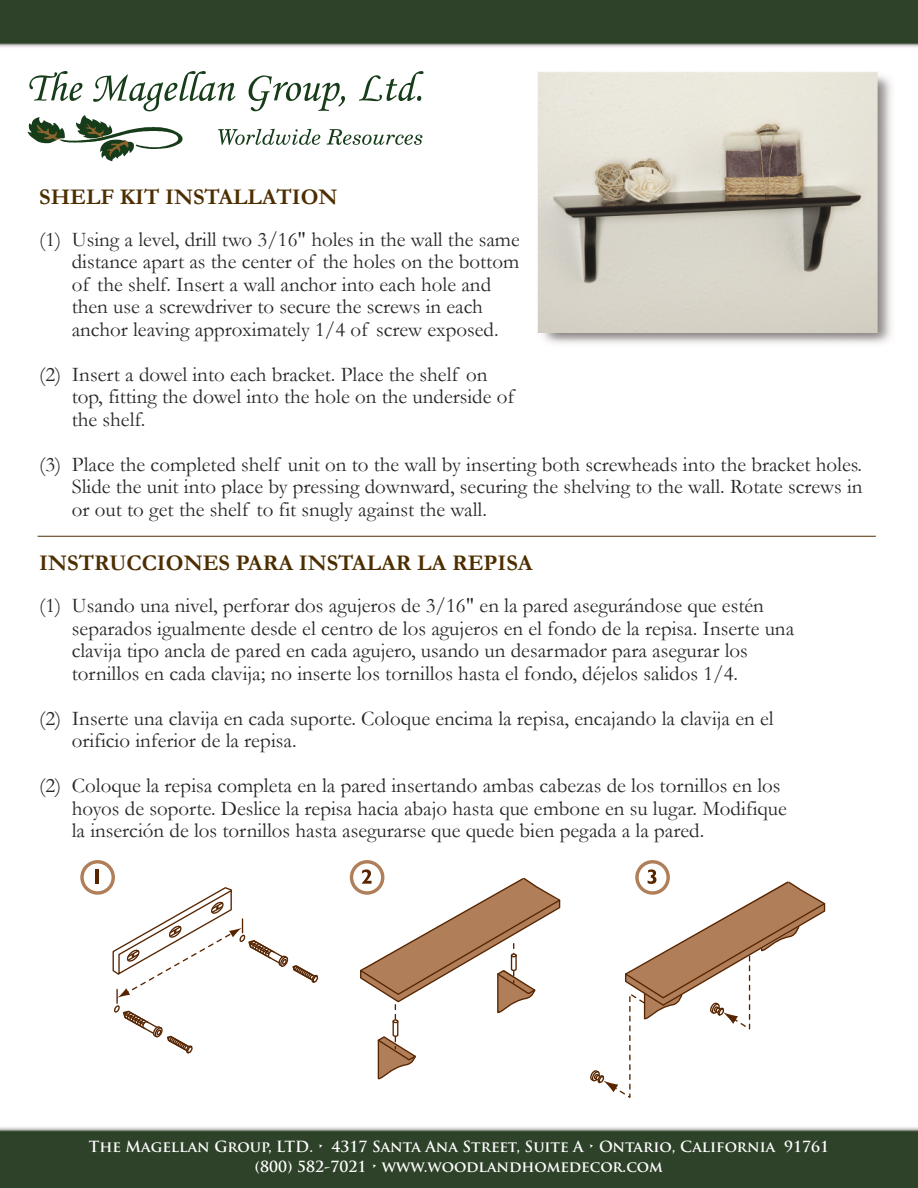
<style>
.page{position:relative;width:918px;height:1188px;background:#fff}
.page>*{position:absolute;margin:0;border:0;box-sizing:border-box;transform-origin:0 0}
.t1{font:700 22.5px "Garamond";color:#4d2e00}
.t2{font:21px/22.5px "Garamond";color:#272627}
.t3{font:700 15px/19.5px "Trajan Pro";color:#fff;text-align:center}
</style>
<div class="page">
<img style="left:0;top:0;width:918px;height:1188px">
<img style="left:520px;top:56px;width:375px;height:367px">
<svg style="left:82px;top:862px;width:31px;height:31px"></svg>
<div style="left:80px;top:860px;width:35px;height:35px;border:3px solid #b07e59;border-radius:50%"></div>
<svg style="left:352px;top:862px;width:31px;height:31px"></svg>
<div style="left:350px;top:860px;width:34px;height:35px;border:3px solid #b07e59;border-radius:50%"></div>
<svg style="left:637px;top:862px;width:31px;height:31px"></svg>
<div style="left:635px;top:860px;width:35px;height:35px;border:3px solid #b07e59;border-radius:50%"></div>
<svg style="left:112px;top:886px;width:207px;height:169px"></svg>
<hr style="left:96px;top:870px;width:3px;height:14px;background:#572500">
<svg style="left:359px;top:869px;width:202px;height:211px"></svg>
<svg style="left:589px;top:869px;width:236px;height:229px"></svg>
<svg style="left:28px;top:71px;width:396px;height:90px"></svg>
<hr style="left:38px;top:536px;width:838px;height:1px;background:#4d2e00">
<p class="t1" style="left:39px;top:184px;width:300px">SHELF KIT INSTALLATION</p>
<p class="t2" style="left:72px;top:228px;width:450px;text-indent:-32px">(1) Using a level, drill two 3/16" holes in the wall the same distance apart as the center of the holes on the bottom of the shelf. Insert a wall anchor into each hole and then use a screwdriver to secure the screws in each anchor leaving approximately 1/4 of screw exposed.</p>
<p class="t2" style="left:72px;top:363px;width:444px;text-indent:-32px">(2) Insert a dowel into each bracket. Place the shelf on top, fitting the dowel into the hole on the underside of the shelf.</p>
<p class="t2" style="left:72px;top:453px;width:792px;text-align:justify;text-indent:-32px">(3) Place the completed shelf unit on to the wall by inserting both screwheads into the bracket holes.<br>Slide the unit into place by pressing downward, securing the shelving to the wall. Rotate screws in or out to get the shelf to fit snugly against the wall.</p>
<p class="t1" style="left:39px;top:551px;width:495px">INSTRUCCIONES PARA INSTALAR LA REPISA</p>
<p class="t2" style="left:72px;top:595px;width:724px;text-indent:-32px">(1) Usando una nivel, perforar dos agujeros de 3/16" en la pared asegurándose que estén separados igualmente desde el centro de los agujeros en el fondo de la repisa. Inserte una clavija tipo ancla de pared en cada agujero, usando un desarmador para asegurar los tornillos en cada clavija; no inserte los tornillos hasta el fondo, déjelos salidos 1/4.</p>
<p class="t2" style="left:72px;top:707px;width:703px;text-indent:-32px">(2) Inserte una clavija en cada suporte. Coloque encima la repisa, encajando la clavija en el orificio inferior de la repisa.</p>
<p class="t2" style="left:72px;top:775px;width:717px;text-indent:-32px">(2) Coloque la repisa completa en la pared insertando ambas cabezas de los tornillos en los hoyos de soporte. Deslice la repisa hacia abajo hasta que embone en su lugar. Modifique la inserción de los tornillos hasta asegurarse que quede bien pegada a la pared.</p>
<p class="t3" style="left:89px;top:1139px;width:742px">The Magellan Group, LTD. • 4317 Santa Ana Street, Suite A • Ontario, California 91761 (800) 582-7021 • www.woodlandhomedecor.com</p>
</div>
